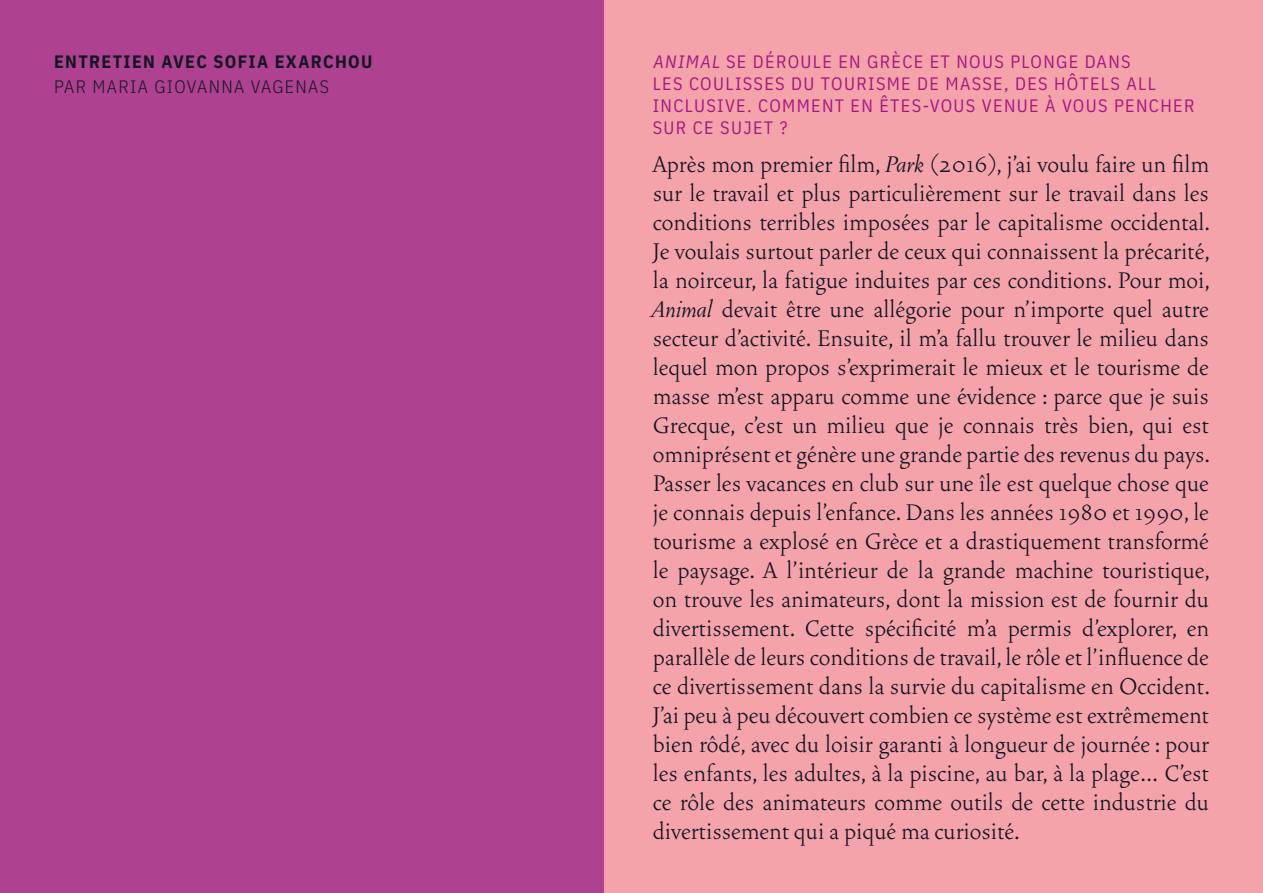
<style>
.page{position:relative;width:1263px;height:893px;background:#f4a3aa}
.page>*{position:absolute;margin:0;border:0;box-sizing:border-box;transform-origin:0 0}
.t1{font:300 28.5px/29px "Vendetta OT";color:#131522;text-align:justify}
.t2{font:18px/22px "IBM Plex Sans Cond";letter-spacing:.075em;color:#a31781}
.t3{font:700 18px "IBM Plex Sans Cond";letter-spacing:.075em;color:#131522}
.t4{font:300 18px "IBM Plex Sans Cond";letter-spacing:.075em;color:#131522}
.s1{font-style:italic}
</style>
<div class="page">
<div style="left:0;top:0;width:604px;height:893px;background:#af4191"></div>
<p class="t3" style="left:54px;top:47px;width:320px">ENTRETIEN AVEC SOFIA EXARCHOU</p>
<p class="t4" style="left:54px;top:73px;width:276px">PAR MARIA GIOVANNA VAGENAS</p>
<p class="t2" style="left:653px;top:49px;width:543px">ANIMAL SE DÉROULE EN GRÈCE ET NOUS PLONGE DANS<br>LES COULISSES DU TOURISME DE MASSE, DES HÔTELS ALL INCLUSIVE. COMMENT EN ÊTES-VOUS VENUE À VOUS PENCHER SUR CE SUJET ?</p>
<p class="t1" style="left:653px;top:150px;width:559px">Après mon premier film, <span class="s1">Park</span> (2016), j’ai voulu faire un film sur le travail et plus particulièrement sur le travail dans les conditions terribles imposées par le capitalisme occidental.<br>Je voulais surtout parler de ceux qui connaissent la précarité, la noirceur, la fatigue induites par ces conditions. Pour moi, <span class="s1">Animal</span> devait être une allégorie pour n’importe quel autre secteur d’activité. Ensuite, il m’a fallu trouver le milieu dans lequel mon propos s’exprimerait le mieux et le tourisme de masse m’est apparu comme une évidence : parce que je suis Grecque, c’est un milieu que je connais très bien, qui est omniprésent et génère une grande partie des revenus du pays.<br>Passer les vacances en club sur une île est quelque chose que je connais depuis l’enfance. Dans les années 1980 et 1990, le tourisme a explosé en Grèce et a drastiquement transformé le paysage. A l’intérieur de la grande machine touristique, on trouve les animateurs, dont la mission est de fournir du divertissement. Cette spécificité m’a permis d’explorer, en parallèle de leurs conditions de travail, le rôle et l’influence de ce divertissement dans la survie du capitalisme en Occident.<br>J’ai peu à peu découvert combien ce système est extrêmement bien rôdé, avec du loisir garanti à longueur de journée : pour les enfants, les adultes, à la piscine, au bar, à la plage… C’est ce rôle des animateurs comme outils de cette industrie du divertissement qui a piqué ma curiosité.</p>
</div>
